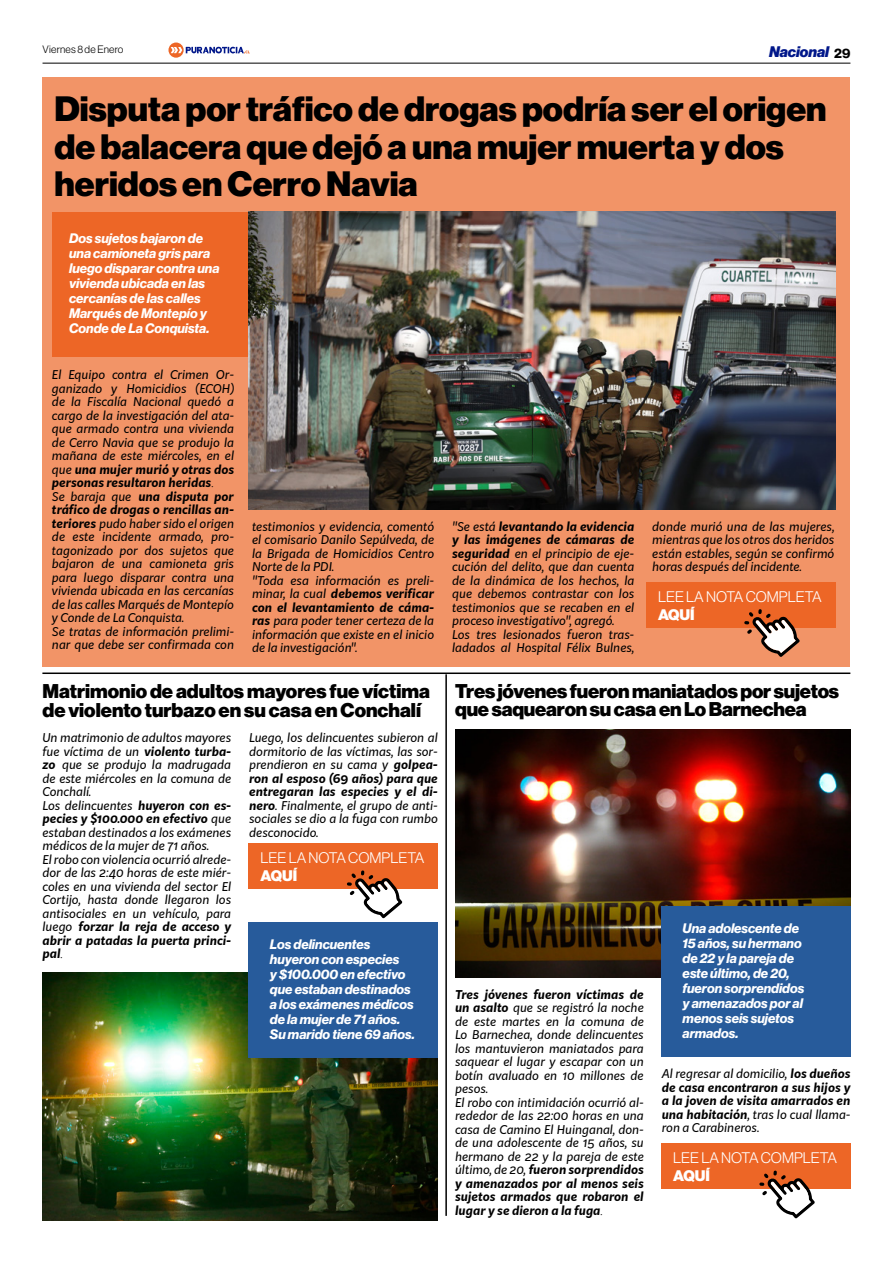
<style>
.page{position:relative;width:893px;height:1263px;background:#fff}
.page>*{position:absolute;margin:0;border:0;box-sizing:border-box;transform-origin:0 0}
.t1{font:900 34.5px/37.5px "Neue Haas Display";color:#000}
.t2{font:900 19.5px/19.5px "Neue Haas Display";letter-spacing:-.01em;color:#000}
.t3{font:15px "N Haas Grotesk DS Pro 45 Lt";color:#fff}
.t4{font:900 15px "Neue Haas Display";color:#fff}
.t5{font:italic 900 15px "Neue Haas Display";color:#00178a}
.t6{font:italic 700 13.5px/15px "Neue Haas Display";color:#fff}
.t7{font:13.5px "N Haas Grotesk DS Pro 75 Bd";color:#000}
.t8{font:italic 12px/13.5px "Kit Sans";color:#000}
.t9{font:italic 700 12px/13.5px "Kit Sans";color:#000;text-align:justify}
.t10{font:10.5px "N Haas Grotesk DS Pro 45 Lt";letter-spacing:.02em;color:#000}
.s1{font-weight:700}
.s2{font-family:"Times New Roman"}
.s3{font-weight:400}
</style>
<div class="page">
<hr style="left:43px;top:63px;width:807px;height:1px;background:#000">
<svg style="left:168px;top:43px;width:82px;height:15px"></svg>
<div style="left:42px;top:78px;width:808px;height:589px;background:#f29467"></div>
<img style="left:42px;top:972px;width:396px;height:248px">
<hr style="left:445px;top:674px;width:2px;height:542px;background:#000">
<hr style="left:42px;top:672px;width:808px;height:2px;background:#000">
<div style="left:661px;top:1143px;width:189px;height:46px;background:#ed6626"></div>
<svg style="left:759px;top:1170px;width:56px;height:48px"></svg>
<div style="left:249px;top:843px;width:189px;height:46px;background:#ed6626"></div>
<svg style="left:347px;top:870px;width:55px;height:48px"></svg>
<div style="left:646px;top:582px;width:189px;height:46px;background:#ed6626"></div>
<svg style="left:744px;top:609px;width:56px;height:48px"></svg>
<div style="left:249px;top:923px;width:189px;height:135px;background:#275b9b"></div>
<img style="left:455px;top:729px;width:395px;height:248px">
<div style="left:661px;top:906px;width:189px;height:151px;background:#275b9b"></div>
<div style="left:52px;top:213px;width:197px;height:144px;background:#ed6626"></div>
<img style="left:249px;top:212px;width:586px;height:297px">
<p class="t10" style="left:43px;top:44px;width:82px">Viernes 8 de Enero</p>
<p class="t7" style="left:834px;top:45px;width:18px">29</p>
<p class="t5" style="left:769px;top:43px;width:62px">Nacional</p>
<h1 class="t1" style="left:55px;top:91px;width:773px">Disputa por tráfico de drogas podría ser el origen de balacera que dejó a una mujer muerta y dos heridos en Cerro Navia</h1>
<p class="t6" style="left:69px;top:231px;width:152px">Dos sujetos bajaron de una camioneta gris para luego disparar contra una vivienda ubicada en las cercanías de las calles<br>Marqués de Montepío y<br>Conde de La Conquista.</p>
<p class="t8" style="left:52px;top:367px;width:184px">El Equipo contra el Crimen Or&shy;ganizado y Homicidios (ECOH) de la Fiscalía Nacional quedó a cargo de la investigación del ata&shy;que armado contra una vivienda de Cerro Navia que se produjo la mañana de este miércoles, en el que <span class="s1">una mujer murió y otras dos personas resultaron heridas</span><span class="s2">.<br></span>Se baraja que <span class="s1">una disputa por tráfico de drogas o rencillas an&shy;teriores</span> pudo haber sido el origen de este incidente armado, pro&shy;tagonizado por dos sujetos que bajaron de una camioneta gris para luego disparar contra una vivienda ubicada en las cercanías de las calles Marqués de Montepío y Conde de La Conquista.<br>Se tratas de información prelimi&shy;nar que debe ser confirmada con</p>
<p class="t8" style="left:252px;top:519px;width:184px">testimonios y evidencia, comentó el comisario Danilo Sepúlveda, de la Brigada de Homicidios Centro<br>Norte de la PDI.<br>"Toda esa información es preli&shy;minar, la cual <span class="s1">debemos verificar con el levantamiento de cáma&shy;ras</span> para poder tener certeza de la información que existe en el inicio de la investigación".</p>
<p class="t8" style="left:452px;top:519px;width:184px">"Se está <span class="s1">levantando la evidencia y las imágenes de cámaras de seguridad</span> en el principio de eje&shy;cución del delito, que dan cuenta de la dinámica de los hechos, la que debemos contrastar con los testimonios que se recaben en el proceso investigativo", agregó.<br>Los tres lesionados fueron tras&shy;ladados al Hospital Félix Bulnes,</p>
<p class="t8" style="left:652px;top:519px;width:184px;text-align:justify">donde murió una de las mujeres, mientras que los otros dos heridos están estables, según se confirmó horas después del incidente.</p>
<p class="t3" style="left:658px;top:588px;width:165px">LEE LA NOTA COMPLETA</p>
<p class="t4" style="left:658px;top:605px;width:38px">AQUÍ</p>
<h2 class="t2" style="left:42px;top:681px;width:389px">Matrimonio de adultos mayores fue víctima de violento turbazo en su casa en Conchalí</h2>
<h2 class="t2" style="left:455px;top:683px;width:386px;line-height:18px">Tres jóvenes fueron maniatados por sujetos que saquearon su casa en Lo Barnechea</h2>
<p class="t8" style="left:43px;top:730px;width:190px">Un matrimonio de adultos mayores fue víctima de un <span class="s1">violento turba&shy;zo</span> que se produjo la madrugada de este miércoles en la comuna de<br>Conchalí.<br>Los delincuentes <span class="s1">huyeron con es&shy;pecies y $100.000 en efectivo</span> que estaban destinados a los exámenes médicos de la mujer de 71 años.<br>El robo con violencia ocurrió alrede&shy;dor de las 2:40 horas de este miér&shy;coles en una vivienda del sector El<br>Cortijo, hasta donde llegaron los antisociales en un vehículo, para luego <span class="s1">forzar la reja de acceso y abrir a patadas la puerta princi&shy;pal</span><span class="s2">.</span></p>
<p class="t8" style="left:249px;top:730px;width:190px;text-align:justify">Luego, los delincuentes subieron al dormitorio de las víctimas, las sor&shy;prendieron en su cama y <span class="s1">golpea&shy;ron al esposo (69 años) para que entregaran las especies y el di&shy;nero</span>. Finalmente, el grupo de anti&shy;sociales se dio a la fuga con rumbo desconocido.</p>
<p class="t3" style="left:261px;top:849px;width:165px">LEE LA NOTA COMPLETA</p>
<p class="t4" style="left:261px;top:867px;width:38px">AQUÍ</p>
<p class="t6" style="left:270px;top:937px;width:146px">Los delincuentes huyeron con especies<br>y $100.000 en efectivo que estaban destinados a los exámenes médicos de la mujer de 71 años.<br>Su marido tiene 69 años.</p>
<p class="t8" style="left:455px;top:987px;width:190px"><span class="s1">Tres jóvenes fueron víctimas de un asalto</span> que se registró la noche de este martes en la comuna de<br>Lo Barnechea, donde delincuentes los mantuvieron maniatados para saquear el lugar y escapar con un botín avaluado en 10 millones de pesos.<br>El robo con intimidación ocurrió al&shy;rededor de las 22:00 horas en una casa de Camino El Huinganal, don&shy;de una adolescente de 15 años, su hermano de 22 y la pareja de este último, de 20, <span class="s1">fueron sorprendidos y amenazados por al menos seis sujetos armados que robaron el lugar y se dieron a la fuga</span><span class="s2">.</span></p>
<p class="t6" style="left:683px;top:920px;width:123px">Una adolescente de<br>15 años, su hermano de 22 y la pareja de este último, de 20, fueron sorprendidos y amenazados por al menos seis sujetos armados.</p>
<p class="t9" style="left:662px;top:1066px;width:190px"><span class="s3">Al regresar al domicilio,</span> los dueños de casa encontraron a sus hijos y a la joven de visita amarrados en una habitación<span class="s3">, tras lo cual llama&shy;ron a Carabineros.</span></p>
<p class="t3" style="left:673px;top:1149px;width:165px">LEE LA NOTA COMPLETA</p>
<p class="t4" style="left:673px;top:1167px;width:38px">AQUÍ</p>
</div>
